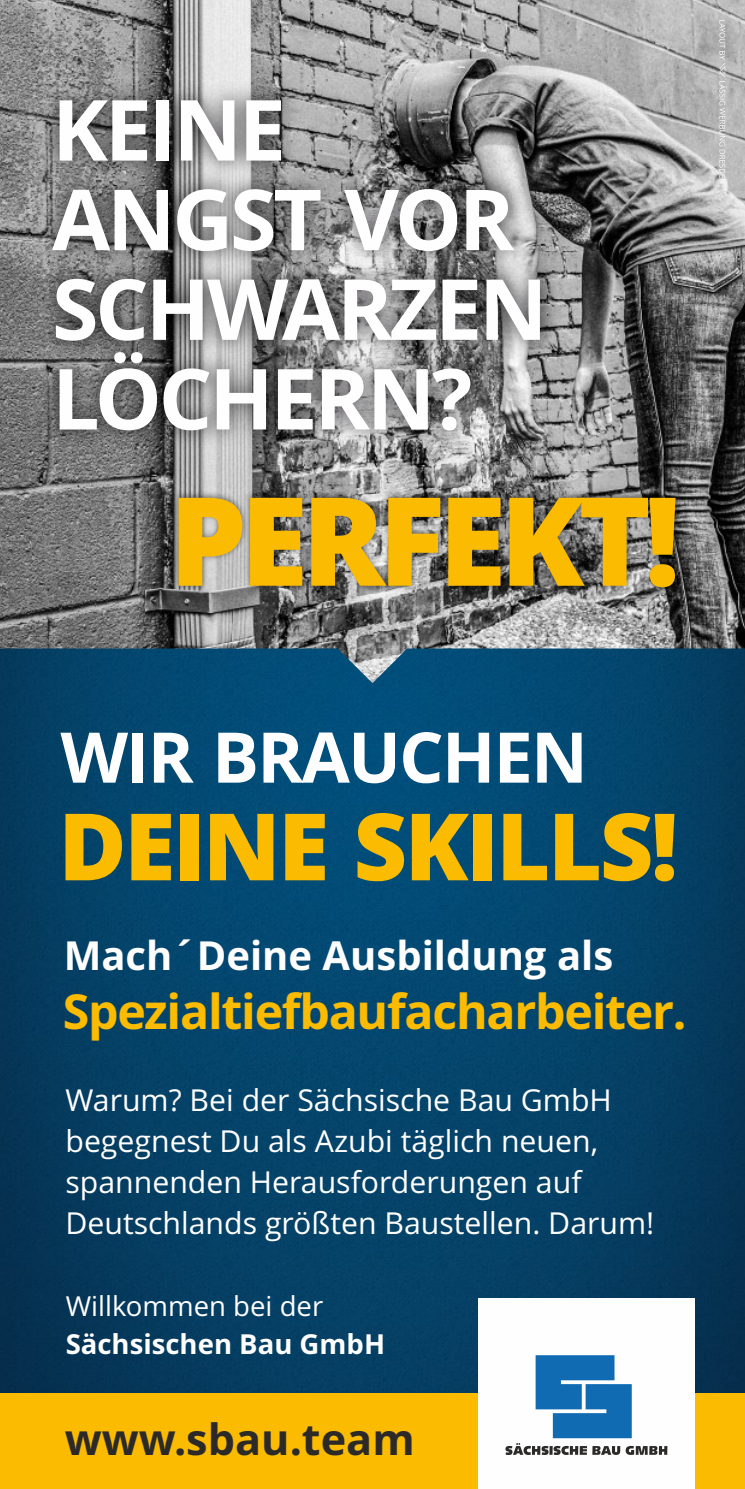
<style>
.page{position:relative;width:745px;height:1489px;background:#fff}
.page>*{position:absolute;margin:0;border:0;box-sizing:border-box;transform-origin:0 0}
.t1{font:800 123px "Open Sans";letter-spacing:-.05em;color:#fbbb00}
.t2{font:800 93px "Open Sans";letter-spacing:-.025em;color:#fbbb00}
.t3{font:700 84.25px/89.5px "Open Sans";letter-spacing:-.04em;color:#fefefe}
.t4{font:700 70px "Open Sans";letter-spacing:-.025em;color:#fefefe}
.t5{font:700 48.25px "Open Sans";letter-spacing:-.025em;color:#fbbb00}
.t6{font:700 43.25px "Open Sans";color:#2b2a29}
.t7{font:700 40px "Open Sans";color:#fefefe}
.t8{font:30.25px/41.2px "Open Sans";color:#fefefe}
.t9{font:700 27.5px "Open Sans";color:#fefefe}
.t10{font:27.5px "Open Sans";color:#fefefe}
</style>
<div class="page">
<img style="left:0;top:683px;width:744px;height:709px">
<img style="left:0;top:0;width:744px;height:683px">
<div style="left:19px;top:67px;width:553px;height:396px;background:#1f1b20;opacity:.78"></div>
<div style="left:169px;top:489px;width:515px;height:107px;background:#1f1b20;opacity:.49"></div>
<div style="left:0;top:1392px;width:744px;height:96px;background:#fbbb00"></div>
<div style="left:478px;top:1298px;width:216px;height:190px;background:#fefefe"></div>
<svg style="left:505px;top:1355px;width:162px;height:99px"></svg>
<svg style="left:719px;top:20px;width:7px;height:163px"></svg>
<h3 class="t3" style="left:52px;top:94px;width:496px">KEINE<br>ANGST VOR<br>SCHWARZEN<br>LÖCHERN?</h3>
<h1 class="t1" style="left:169px;top:491px;width:512px">PERFEKT!</h1>
<h3 class="t4" style="left:60px;top:729px;width:528px">WIR BRAUCHEN</h3>
<h2 class="t2" style="left:58px;top:809px;width:620px">DEINE SKILLS!</h2>
<h3 class="t7" style="left:64px;top:939px;width:550px">Mach´Deine Ausbildung als</h3>
<h3 class="t5" style="left:63px;top:991px;width:624px">Spezialtiefbaufacharbeiter.</h3>
<p class="t8" style="left:65px;top:1082px;width:590px">Warum? Bei der Sächsische Bau GmbH begegnest Du als Azubi täglich neuen, spannenden Herausforderungen auf Deutschlands größten Baustellen. Darum!</p>
<p class="t10" style="left:66px;top:1295px;width:259px">Willkommen bei der</p>
<p class="t9" style="left:66px;top:1332px;width:321px">Sächsischen Bau GmbH</p>
<h3 class="t6" style="left:65px;top:1421px;width:351px">www.sbau.team</h3>
</div>
